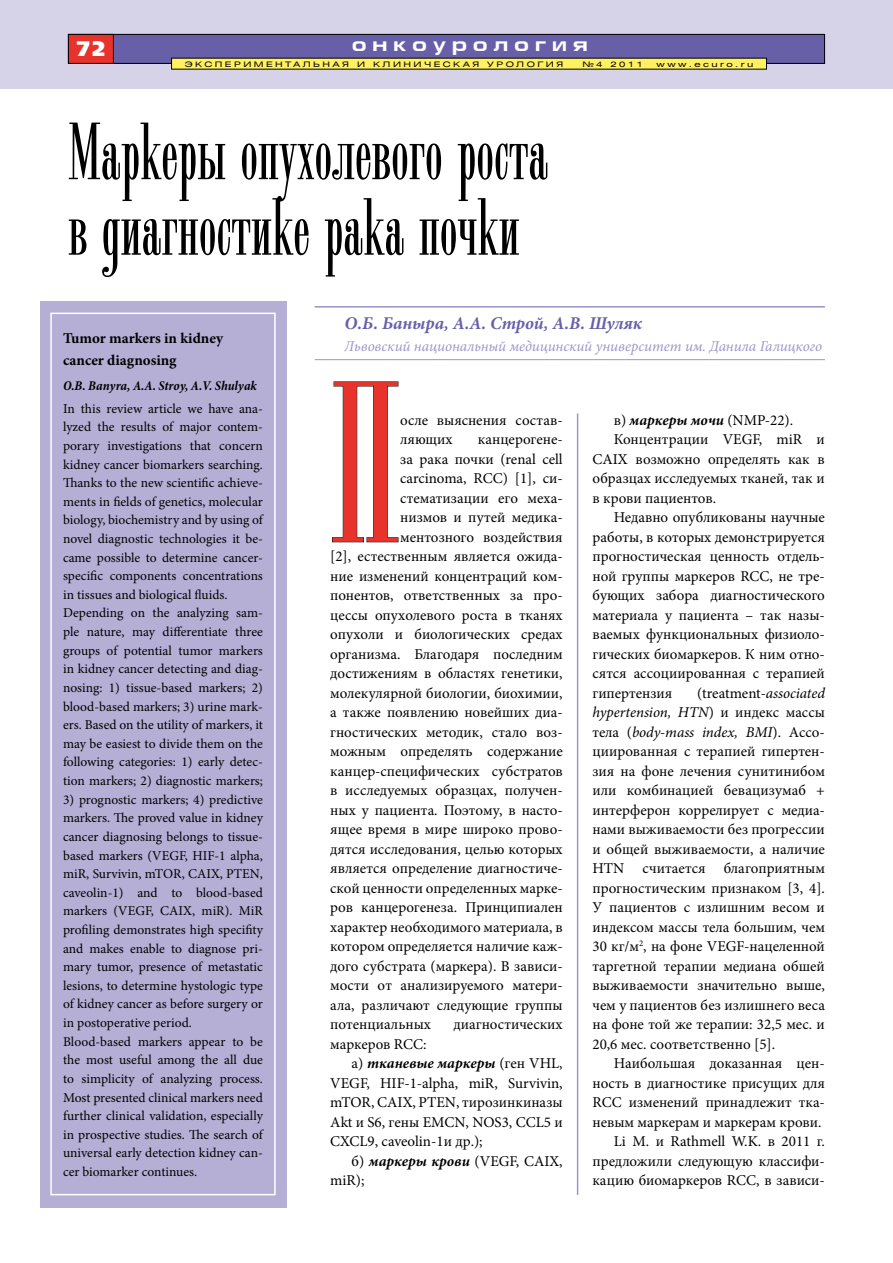
<style>
.page{position:relative;width:893px;height:1263px;background:#fff}
.page>*{position:absolute;margin:0;border:0;box-sizing:border-box;transform-origin:0 0}
.t1{font:224.1px "Radar";color:#e7332c}
.t2{font:79.5px/75.4px "Radar";color:#000}
.t3{font:21px "Free Set Black C";color:#fff}
.t4{font:700 19.5px "Europe Ext";letter-spacing:.3em;color:#fff}
.t5{font:italic 700 18px "Minion Pro";color:#6760a9}
.t6{font:15px/19.5px "Minion Pro";color:#000}
.t7{font:italic 15px "Minion Pro";color:#9e95c7}
.t8{font:700 15px/22px "Minion Pro";color:#000}
.t9{font:italic 700 15px "Minion Pro";color:#000}
.t10{font:13.5px/18.6px "Minion Pro";color:#000}
.t11{font:italic 700 condensed 13.5px "Minion Pro";letter-spacing:-.01em;color:#000}
.t12{font:7.5px "Helios Ext";letter-spacing:.26em;color:#000;scale:1.25 1}
.s1{font-weight:700;font-style:italic}
.s2{font-weight:400;font-style:normal}
.s3{font-style:italic}
</style>
<div class="page">
<div style="left:40px;top:301px;width:246px;height:907px;background:#b5afd6"></div>
<hr style="left:315px;top:306px;width:510px;height:1px;background:#6760a9">
<hr style="left:315px;top:359px;width:510px;height:1px;background:#9e95c7">
<div style="left:50px;top:313px;width:226px;height:882px;border:2px solid #fff"></div>
<svg style="left:332px;top:381px;width:67px;height:161px"></svg>
<div style="left:0;top:0;width:893px;height:89px;background:#d6d3e9"></div>
<div style="left:68px;top:34px;width:757px;height:29px;background:#6760a9"></div>
<div style="left:68px;top:34px;width:757px;height:30px;border:1px solid #000"></div>
<div style="left:68px;top:34px;width:45px;height:29px;background:#e7332c"></div>
<div style="left:68px;top:34px;width:46px;height:30px;border:1px solid #000"></div>
<svg style="left:171px;top:58px;width:596px;height:12px;background:#d9cd55"></svg>
<hr style="left:577px;top:413px;width:1px;height:782px;background:#9e95c7">
<h3 class="t3" style="left:75px;top:37px;width:33px">72</h3>
<h3 class="t4" style="left:352px;top:33px;width:238px">онкоурология</h3>
<p class="t12" style="left:185px;top:59px;width:145px">ЭксперименТАЛЬН АЯ И</p>
<p class="t12" style="left:373px;top:59px;width:25px">КЛИНИ</p>
<p class="t12" style="left:424px;top:59px;width:16px">Ч ЕСК</p>
<p class="t12" style="left:463px;top:59px;width:82px">АЯ УР ОЛОГИ Я</p>
<p class="t12" style="left:582px;top:59px;width:50px">№4 2011</p>
<p class="t12" style="left:657px;top:59px;width:79px">www.ecuro.ru</p>
<h2 class="t2" style="left:68px;top:119px;width:482px">Маркеры опухолевого роста в диагностике рака почки</h2>
<p class="t5" style="left:344px;top:310px;width:299px">О.Б. Баныра, А.А. Строй, А.В. Шуляк</p>
<p class="t7" style="left:344px;top:336px;width:479px">Львовский национальный медицинский университет им. Данила Галицкого</p>
<h1 class="t1" style="left:330px;top:350px;width:71px">П</h1>
<p class="t8" style="left:63px;top:327px;width:162px">Tumor markers in kidney cancer diagnosing</p>
<p class="t11" style="left:63px;top:376px;width:195px">O.B. Banyra, A.A. Stroy, A.V. Shulyak</p>
<p class="t10" style="left:63px;top:399px;width:201px">In this review article we have ana&shy;lyzed the results of major contem&shy;porary investigations that concern kidney cancer biomarkers searching.<br>Thanks to the new scientific achieve&shy;ments in fields of genetics, molecular biology, biochemistry and by using of novel diagnostic technologies it be&shy;came possible to determine cancer&shy;specific components concentrations in tissues and biological fluids.<br>Depending on the analyzing sam&shy;ple nature, may differentiate three groups of potential tumor markers in kidney cancer detecting and diag&shy;nosing: 1) tissue-based markers; 2) blood-based markers; 3) urine mark&shy;ers. Based on the utility of markers, it may be easiest to divide them on the following categories: 1) early detec&shy;tion markers; 2) diagnostic markers;</p>
<p class="t10" style="left:63px;top:790px;width:201px">3) prognostic markers; 4) predictive markers. The proved value in kidney cancer diagnosing belongs to tissue&shy;based markers (VEGF, HIF-1 alpha, miR, Survivin, mTOR, CAIX, PTEN, caveolin-1) and to blood-based markers (VEGF, CAIX, miR). MiR profiling demonstrates high specifity and makes enable to diagnose pri&shy;mary tumor, presence of metastatic lesions, to determine hystologic type of kidney cancer as before surgery or in postoperative period.<br>Blood-based markers appear to be the most useful among the all due to simplicity of analyzing process.<br>Most presented clinical markers need further clinical validation, especially in prospective studies. The search of universal early detection kidney can&shy;cer biomarker continues.</p>
<p class="t6" style="left:614px;top:410px;width:181px">в) <span class="s1">маркеры мочи</span> (NMP-22).</p>
<p class="t6" style="left:614px;top:430px;width:213px">Концентрации VEGF, miR и</p>
<p class="t6" style="left:592px;top:449px;width:234px">CAIX возможно определять как в</p>
<p class="t6" style="left:592px;top:469px;width:234px">образцах исследуемых тканей, так и</p>
<p class="t6" style="left:592px;top:488px;width:125px">в крови пациентов.</p>
<p class="t6" style="left:614px;top:508px;width:213px">Недавно опубликованы научные</p>
<p class="t6" style="left:592px;top:527px;width:234px">работы, в которых демонстрируется</p>
<p class="t6" style="left:592px;top:547px;width:234px">прогностическая ценность отдель-</p>
<p class="t6" style="left:592px;top:566px;width:234px">ной группы маркеров RCC, не тре-</p>
<p class="t6" style="left:592px;top:586px;width:234px">бующих забора диагностического</p>
<p class="t6" style="left:592px;top:605px;width:234px">материала у пациента – так назы-</p>
<p class="t6" style="left:592px;top:625px;width:234px">ваемых функциональных физиоло-</p>
<p class="t6" style="left:592px;top:644px;width:234px">гических биомаркеров. К ним отно-</p>
<p class="t6" style="left:592px;top:664px;width:234px">сятся ассоциированная с терапией</p>
<p class="t6" style="left:592px;top:683px;width:81px">гипертензия</p>
<p class="t6" style="left:400px;top:410px;width:164px">осле выяснения состав&shy;ляющих</p>
<p class="t6" style="left:478px;top:430px;width:86px">канцерогене-</p>
<p class="t6" style="left:400px;top:449px;width:164px">за рака почки (renal cell</p>
<p class="t6" style="left:400px;top:469px;width:164px">carcinoma, RCC) [1], си-</p>
<p class="t6" style="left:400px;top:488px;width:164px">стематизации его меха-</p>
<p class="t6" style="left:400px;top:508px;width:164px">низмов и путей медика-</p>
<p class="t6" style="left:400px;top:527px;width:164px">ментозного воздействия</p>
<p class="t6" style="left:330px;top:547px;width:234px">[2], естественным является ожида-</p>
<p class="t6" style="left:330px;top:566px;width:234px">ние изменений концентраций ком-</p>
<p class="t6" style="left:330px;top:586px;width:234px">понентов, ответственных за про-</p>
<p class="t6" style="left:330px;top:605px;width:234px">цессы опухолевого роста в тканях</p>
<p class="t6" style="left:330px;top:625px;width:234px">опухоли и биологических средах</p>
<p class="t6" style="left:330px;top:644px;width:234px">организма. Благодаря последним</p>
<p class="t6" style="left:330px;top:664px;width:234px">достижениям в областях генетики,</p>
<p class="t6" style="left:330px;top:683px;width:234px">молекулярной биологии, биохимии,</p>
<p class="t6" style="left:330px;top:703px;width:234px">а также появлению новейших диа-</p>
<p class="t6" style="left:330px;top:722px;width:234px">гностических методик, стало воз-</p>
<p class="t6" style="left:330px;top:742px;width:234px">можным определять содержание</p>
<p class="t6" style="left:330px;top:761px;width:234px">канцер-специфических субстратов</p>
<p class="t6" style="left:330px;top:781px;width:234px">в исследуемых образцах, получен-</p>
<p class="t6" style="left:330px;top:800px;width:234px">ных у пациента. Поэтому, в насто-</p>
<p class="t6" style="left:330px;top:820px;width:234px">ящее время в мире широко прово-</p>
<p class="t6" style="left:330px;top:839px;width:234px">дятся исследования, целью которых</p>
<p class="t6" style="left:330px;top:859px;width:234px">является определение диагностиче-</p>
<p class="t6" style="left:330px;top:878px;width:234px">ской ценности определенных марке-</p>
<p class="t6" style="left:330px;top:898px;width:234px">ров канцерогенеза. Принципиален</p>
<p class="t6" style="left:330px;top:917px;width:234px">характер необходимого материала, в</p>
<p class="t6" style="left:330px;top:937px;width:234px">котором определяется наличие каж-</p>
<p class="t6" style="left:330px;top:956px;width:234px">дого субстрата (маркера). В зависи-</p>
<p class="t6" style="left:330px;top:976px;width:234px">мости от анализируемого матери-</p>
<p class="t6" style="left:330px;top:995px;width:234px">ала, различают следующие группы</p>
<p class="t6" style="left:330px;top:1015px;width:102px">потенциальных</p>
<p class="t6" style="left:454px;top:1015px;width:111px">диагностических</p>
<p class="t6" style="left:330px;top:1034px;width:98px">маркеров RCC:</p>
<p class="t9" style="left:351px;top:1053px;width:213px"><span class="s2">а)</span> тканевые маркеры <span class="s2">(ген VHL,</span></p>
<p class="t6" style="left:330px;top:1073px;width:234px">VEGF, HIF-1-alpha, miR, Survivin,</p>
<p class="t6" style="left:330px;top:1093px;width:234px">mTOR, CAIX, PTEN, тирозинкиназы</p>
<p class="t6" style="left:330px;top:1112px;width:234px">Akt и S6, гены EMCN, NOS3, CCL5 и</p>
<p class="t6" style="left:330px;top:1132px;width:154px">CXCL9, caveolin-1и др.);</p>
<p class="t6" style="left:351px;top:1151px;width:213px">б) <span class="s1">маркеры крови</span> (VEGF, CAIX,</p>
<p class="t6" style="left:330px;top:1171px;width:36px">miR);</p>
<p class="t6" style="left:592px;top:683px;width:234px;text-align:justify;text-indent:105px">(treatment<span class="s3">-associated hypertension, HTN</span>) и индекс массы тела (<span class="s3">body-mass index, BMI</span>). Ассо&shy;циированная с терапией гипертен&shy;зия на фоне лечения сунитинибом или комбинацией бевацизумаб + интерферон коррелирует с медиа&shy;нами выживаемости без прогрессии и общей выживаемости, а наличие HTN считается благоприятным прогностическим признаком [3, 4].<br>У пациентов с излишним весом и индексом массы тела большим, чем 30 кг/м<sup>2</sup>, на фоне VEGF-нацеленной таргетной терапии медиана обшей выживаемости значительно выше, чем у пациентов без излишнего веса на фоне той же терапии: 32,5 мес. и 20,6 мес. соответственно [5].</p>
<p class="t6" style="left:592px;top:1054px;width:234px;text-align:right">Наибольшая доказанная цен&shy;ность в диагностике присущих для<br>RCC изменений принадлежит тка&shy;невым маркерам и маркерам крови.<br>Li M. и Rathmell W.K. в 2011 г. предложили следующую классифи&shy;кацию биомаркеров RCC, в зависи-</p>
</div>
